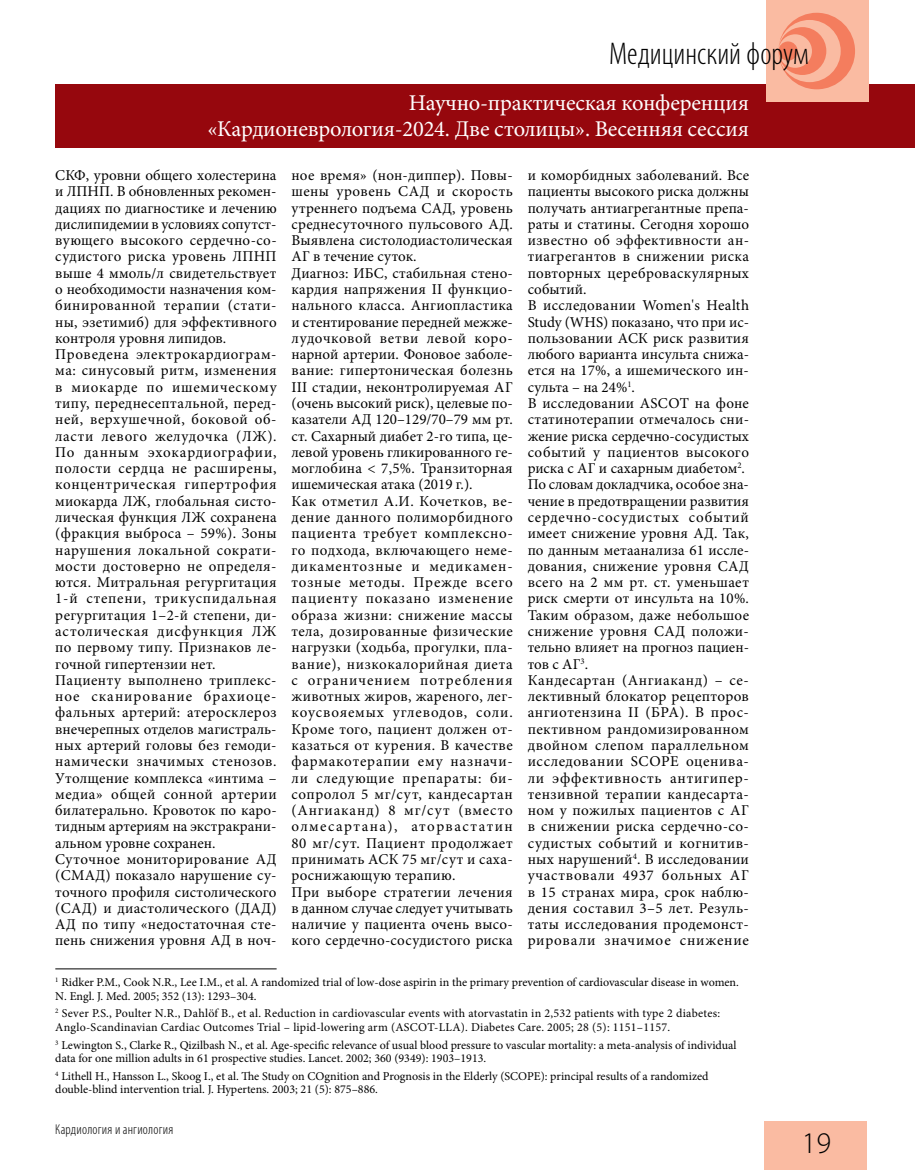
<style>
.page{position:relative;width:915px;height:1170px;background:#fff}
.page>*{position:absolute;margin:0;border:0;box-sizing:border-box;transform-origin:0 0}
.t1{font:300 condensed 31.5px "Myriad Pro";color:#000}
.t2{font:300 30px "Myriad Pro";color:#000}
.t3{font:22.5px/25.5px "Minion Pro";letter-spacing:-.01em;color:#fff;text-align:right}
.t4{font:15px/16.2px "Minion Pro";letter-spacing:.02em;color:#000}
.t5{font:300 condensed 14.25px "Myriad Pro";letter-spacing:.015em;color:#000}
.t6{font:12px/13.5px "Minion Pro";color:#000}
.t7{font:12px/13.5px "Minion Pro";letter-spacing:.02em;color:#000}
</style>
<div class="page">
<div style="left:55px;top:84px;width:859px;height:63px;background:#96070d"></div>
<div style="left:765px;top:0;width:102px;height:102px;background:#fabba2"></div>
<svg style="left:778px;top:13px;width:76px;height:76px"></svg>
<div style="left:778px;top:41px;width:19px;height:20px;background:#f47d5e;border-radius:50%"></div>
<div style="left:764px;top:1121px;width:102px;height:48px;background:#fabba2"></div>
<hr style="left:55px;top:968px;width:221px;height:1px;background:#000">
<h1 class="t1" style="left:608px;top:35px;width:201px">Медицинский форум</h1>
<h3 class="t3" style="left:207px;top:90px;width:543px">Научно-практическая конференция «Кардионеврология-2024. Две столицы». Весенняя сессия</h3>
<p class="t4" style="left:55px;top:167px;width:223px">СКФ, уровни общего холестерина и ЛПНП. В обновленных рекомен&shy;дациях по диагностике и лечению дислипидемии в условиях сопутст&shy;вующего высокого сердечно-со&shy;судистого риска уровень ЛПНП выше 4 ммоль/л свидетельствует о необходимости назначения ком&shy;бинированной терапии (стати&shy;ны, эзетимиб) для эффективного контроля уровня липидов.<br>Проведена электрокардиограм&shy;ма: синусовый ритм, изменения в миокарде по ишемическому типу, переднесептальной, перед&shy;ней, верхушечной, боковой об&shy;ласти левого желудочка (ЛЖ).<br>По данным эхокардиографии, полости сердца не расширены, концентрическая гипертрофия миокарда ЛЖ, глобальная систо&shy;лическая функция ЛЖ сохранена (фракция выброса – 59%). Зоны нарушения локальной сократи&shy;мости достоверно не определя&shy;ются. Митральная регургитация<br>1-й степени, трикуспидальная регургитация 1–2-й степени, ди&shy;астолическая дисфункция ЛЖ по первому типу. Признаков ле&shy;гочной гипертензии нет.<br>Пациенту выполнено триплекс&shy;ное сканирование брахиоце&shy;фальных артерий: атеросклероз внечерепных отделов магистраль&shy;ных артерий головы без гемоди&shy;намически значимых стенозов.<br>Утолщение комплекса «интима – медиа» общей сонной артерии билатерально. Кровоток по каро&shy;тидным артериям на экстракрани&shy;альном уровне сохранен.<br>Суточное мониторирование АД (СМАД) показало нарушение су&shy;точного профиля систолического (САД) и диастолического (ДАД)<br>АД по типу «недостаточная сте&shy;пень снижения уровня АД в ноч-</p>
<p class="t4" style="left:291px;top:167px;width:223px">ное время» (нон-диппер). Повы&shy;шены уровень САД и скорость утреннего подъема САД, уровень среднесуточного пульсового АД.<br>Выявлена систолодиастолическая<br>АГ в течение суток.<br>Диагноз: ИБС, стабильная стено&shy;кардия напряжения II функцио&shy;нального класса. Ангиопластика и стентирование передней межже&shy;лудочковой ветви левой коро&shy;нарной артерии. Фоновое заболе&shy;вание: гипертоническая болезнь<br>III стадии, неконтролируемая АГ (очень высокий риск), целевые по&shy;казатели АД 120–129/70–79 мм рт. ст. Сахарный диабет 2-го типа, це&shy;левой уровень гликированного ге&shy;моглобина &lt; 7,5%. Транзиторная ишемическая атака (2019 г.).<br>Как отметил А.И. Кочетков, ве&shy;дение данного полиморбидного пациента требует комплексно&shy;го подхода, включающего неме&shy;дикаментозные и медикамен&shy;тозные методы. Прежде всего пациенту показано изменение образа жизни: снижение массы тела, дозированные физические нагрузки (ходьба, прогулки, пла&shy;вание), низкокалорийная диета с ограничением потребления животных жиров, жареного, лег&shy;коусвояемых углеводов, соли.<br>Кроме того, пациент должен от&shy;казаться от курения. В качестве фармакотерапии ему назначи&shy;ли следующие препараты: би&shy;сопролол 5 мг/сут, кандесартан (Ангиаканд) 8 мг/сут (вместо олмесартана), аторвастатин<br>80 мг/сут. Пациент продолжает принимать АСК 75 мг/сут и саха&shy;роснижающую терапию.<br>При выборе стратегии лечения в данном случае следует учитывать наличие у пациента очень высо&shy;кого сердечно-сосудистого риска</p>
<p class="t4" style="left:527px;top:167px;width:223px">и коморбидных заболеваний. Все пациенты высокого риска должны получать антиагрегантные препа&shy;раты и статины. Сегодня хорошо известно об эффективности ан&shy;тиагрегантов в снижении риска повторных цереброваскулярных событий.<br>В исследовании Women's Health<br>Study (WHS) показано, что при ис&shy;пользовании АСК риск развития любого варианта инсульта снижа&shy;ется на 17%, а ишемического ин&shy;сульта – на 24%<sup>1</sup>.<br>В исследовании ASCOT на фоне статинотерапии отмечалось сни&shy;жение риска сердечно-сосудистых событий у пациентов высокого риска с АГ и сахарным диабетом<sup>2</sup>.<br>По словам докладчика, особое зна&shy;чение в предотвращении развития сердечно-сосудистых событий имеет снижение уровня АД. Так, по данным метаанализа 61 иссле&shy;дования, снижение уровня САД всего на 2 мм рт. ст. уменьшает риск смерти от инсульта на 10%.<br>Таким образом, даже небольшое снижение уровня САД положи&shy;тельно влияет на прогноз пациен&shy;тов с АГ<sup>3</sup>.<br>Кандесартан (Ангиаканд) – се&shy;лективный блокатор рецепторов ангиотензина II (БРА). В прос&shy;пективном рандомизированном двойном слепом параллельном исследовании SCOPE оценива&shy;ли эффективность антигипер&shy;тензивной терапии кандесарта&shy;ном у пожилых пациентов с АГ в снижении риска сердечно-со&shy;судистых событий и когнитив&shy;ных нарушений<sup>4</sup>. В исследовании участвовали 4937 больных АГ в 15 странах мира, срок наблю&shy;дения составил 3–5 лет. Резуль&shy;таты исследования продемонст&shy;рировали значимое снижение</p>
<p class="t6" style="left:55px;top:975px;width:684px"><sup>1</sup> Ridker P.M., Cook N.R., Lee I.M., et al. A randomized trial of low-dose aspirin in the primary prevention of cardiovascular disease in women.<br>N. Engl. J. Med. 2005; 352 (13): 1293–304.</p>
<p class="t7" style="left:55px;top:1006px;width:666px"><sup>2</sup> Sever P.S., Poulter N.R., Dahlöf B., et al. Reduction in cardiovascular events with atorvastatin in 2,532 patients with type 2 diabetes:<br>Anglo-Scandinavian Cardiac Outcomes Trial – lipid-lowering arm (ASCOT-LLA). Diabetes Care. 2005; 28 (5): 1151–1157.</p>
<p class="t6" style="left:55px;top:1037px;width:682px"><sup>3</sup> Lewington S., Clarke R., Qizilbash N., et al. Age-specific relevance of usual blood pressure to vascular mortality: a meta-analysis of individual data for one million adults in 61 prospective studies. Lancet. 2002; 360 (9349): 1903–1913.</p>
<p class="t6" style="left:55px;top:1069px;width:654px"><sup>4</sup> Lithell H., Hansson L., Skoog I., et al. The Study on Cognition and Prognosis in the Elderly (SCOPE): principal results of a randomized double-blind intervention trial. J. Hypertens. 2003; 21 (5): 875–886.</p>
<p class="t5" style="left:55px;top:1120px;width:119px">Кардиология и ангиология</p>
<h2 class="t2" style="left:801px;top:1126px;width:31px">19</h2>
</div>
